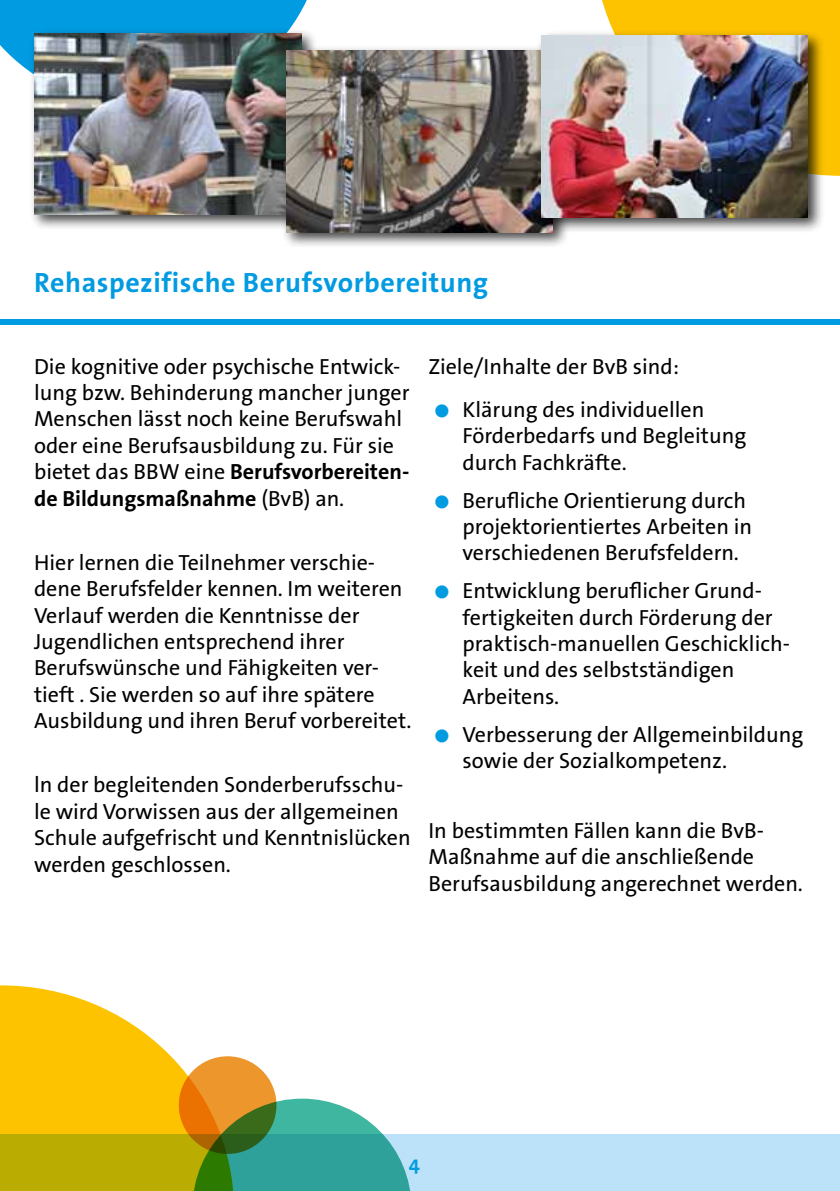
<style>
.page{position:relative;width:840px;height:1191px;background:#fff}
.page>*{position:absolute;margin:0;border:0;box-sizing:border-box;transform-origin:0 0}
.t1{font:700 28px "The Sans Os F";letter-spacing:.02em;color:#009be1}
.t2{font:22px/26.4px "The Sans Os F";color:#000}
.t3{font:700 20px "The Sans Os F";color:#009be1}
.s1{font-weight:700}
.s2{font-size:18px;color:#009be1}
</style>
<div class="page">
<div style="left:0;top:319px;width:839px;height:5px;background:#009be1"></div>
<div style="left:0;top:1134px;width:839px;height:57px;background:#bce2f9"></div>
<div style="left:602px;top:0;width:237px;height:176px;background:#fdc300"></div>
<div style="left:0;top:0;width:307px;height:71px;background:#009be1"></div>
<svg style="left:0;top:985px;width:221px;height:206px;fill:#fdc300"></svg>
<svg style="left:192px;top:1098px;width:219px;height:93px"></svg>
<svg style="left:179px;top:1056px;width:97px;height:97px;background:#be811d"></svg>
<div style="left:29px;top:28px;width:289px;height:203px;background:#000;opacity:.75"></div>
<img style="left:34px;top:33px;width:267px;height:181px">
<div style="left:280px;top:45px;width:289px;height:203px;background:#000;opacity:.75"></div>
<img style="left:286px;top:51px;width:249px;height:181px">
<div style="left:535px;top:31px;width:289px;height:203px;background:#000;opacity:.75"></div>
<img style="left:540px;top:36px;width:267px;height:181px">
<p class="t1" style="left:34px;top:265px;width:455px">Rehaspezifische Berufsvorbereitung</p>
<p class="t2" style="left:34px;top:353px;width:377px">Die kognitive oder psychische Entwick&shy;lung bzw. Behinderung mancher junger Menschen lässt noch keine Berufswahl oder eine Berufsausbildung zu. Für sie bietet das BBW eine <span class="s1">Berufsvorbereiten&shy;de Bildungsmaßnahme</span> (BvB) an.</p>
<p class="t2" style="left:34px;top:549px;width:378px">Hier lernen die Teilnehmer verschie&shy;dene Berufsfelder kennen. Im weiteren Verlauf werden die Kenntnisse der Jugendlichen entsprechend ihrer Berufswünsche und Fähigkeiten ver&shy;tieft . Sie werden so auf ihre spätere Ausbildung und ihren Beruf vorbereitet.</p>
<p class="t2" style="left:34px;top:772px;width:378px">ln der begleitenden Sonderberufsschu&shy;le wird Vorwissen aus der allgemeinen Schule aufgefrischt und Kenntnislücken werden geschlossen.</p>
<p class="t2" style="left:428px;top:353px;width:252px">Ziele/Inhalte der BvB sind:</p>
<p class="t2" style="left:462px;top:396px;width:285px;text-indent:-28px"><span class="s2">●</span> Klärung des individuellen<br>Förderbedarfs und Begleitung durch Fachkräfte.</p>
<p class="t2" style="left:462px;top:487px;width:291px;text-indent:-28px"><span class="s2">●</span> Berufliche Orientierung durch projektorientiertes Arbeiten in verschiedenen Berufsfeldern.</p>
<p class="t2" style="left:462px;top:577px;width:329px;text-indent:-28px"><span class="s2">●</span> Entwicklung beruflicher Grund&shy;fertigkeiten durch Förderung der praktisch-manuellen Geschicklich&shy;keit und des selbstständigen<br>Arbeitens.</p>
<p class="t2" style="left:462px;top:721px;width:342px;text-indent:-28px"><span class="s2">●</span> Verbesserung der Allgemeinbildung sowie der Sozialkompetenz.</p>
<p class="t2" style="left:428px;top:817px;width:375px">In bestimmten Fällen kann die BvB-<br>Maßnahme auf die anschließende<br>Berufsausbildung angerechnet werden.</p>
<p class="t3" style="left:408px;top:1150px;width:13px">4</p>
</div>
